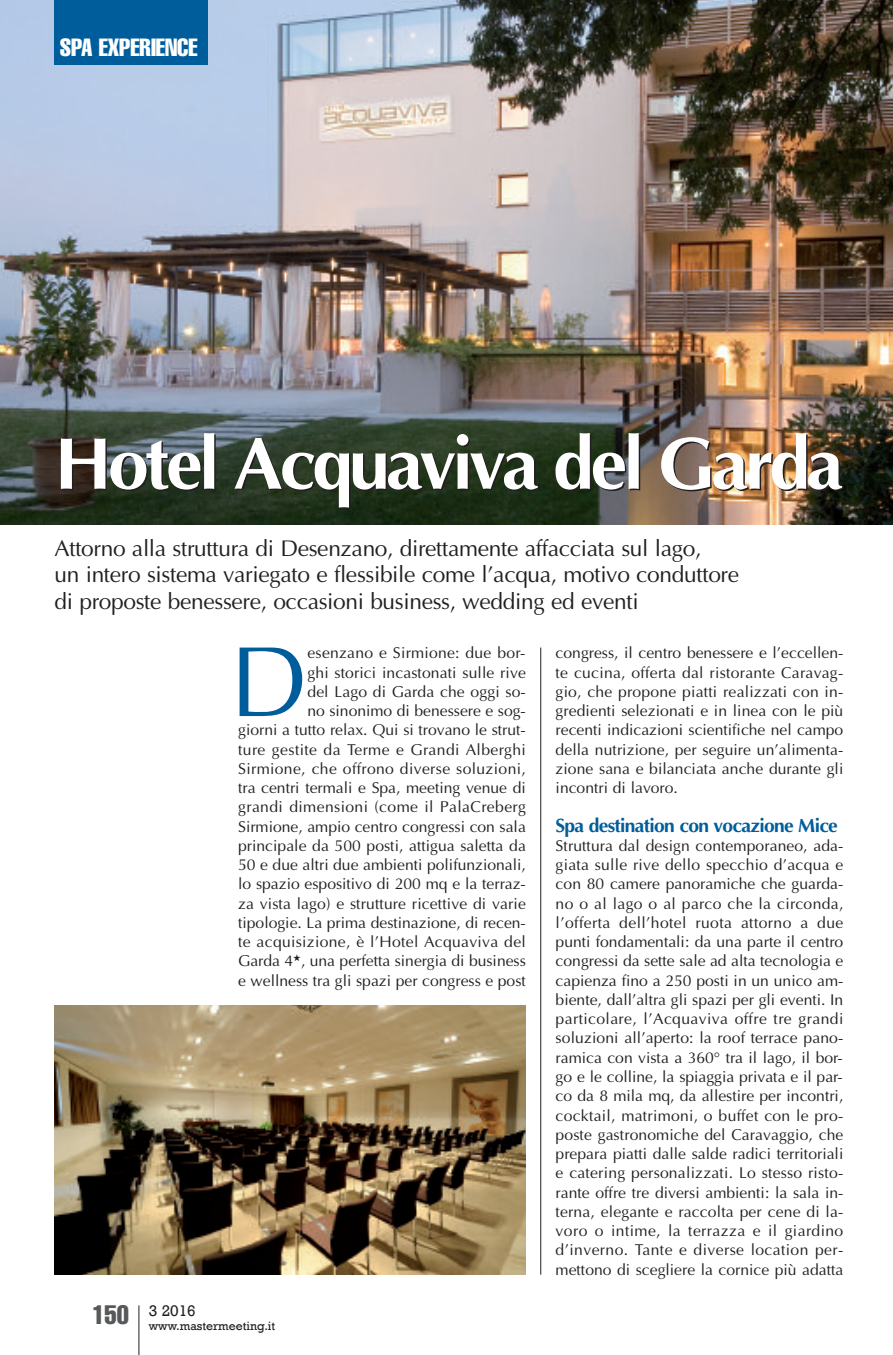
<style>
.page{position:relative;width:893px;height:1355px;background:#fff}
.page>*{position:absolute;margin:0;border:0;box-sizing:border-box;transform-origin:0 0}
.t1{font:100.45px "Optima";color:#005d9c}
.t2{font:700 73.5px "Optima";letter-spacing:-.05em;color:#fff}
.t3{font:extra-condensed 24.5px "Helvetica";color:#fff}
.t4{font:22.75px/26.2px "Optima";letter-spacing:-.015em;color:#231f20}
.t5{font:700 19.25px "Optima";letter-spacing:-.035em;color:#005d9c}
.t6{font:15.75px/19.2px "Optima";color:#231f20;text-align:justify}
.t7{font:15.75px "Rockwell";color:#231f20}
.t8{font:12.25px "Rockwell";color:#231f20}
</style>
<div class="page">
<img style="left:0;top:0;width:893px;height:524px">
<hr style="left:138px;top:1305px;width:1px;height:49px;background:#231f20">
<div style="left:55px;top:0;width:153px;height:64px;background:#005d9c"></div>
<hr style="left:540px;top:647px;width:1px;height:627px;background:#231f20">
<img style="left:55px;top:1005px;width:471px;height:269px">
<h3 class="t3" style="left:60px;top:39px;width:139px">SPA EXPERIENCE</h3>
<h2 class="t2" style="left:55px;top:420px;width:790px">Hotel Acquaviva del Garda</h2>
<h3 class="t4" style="left:55px;top:535px;width:686px">Attorno alla struttura di Desenzano, direttamente affacciata sul lago,<br>un intero sistema variegato e flessibile come l’acqua, motivo conduttore di proposte benessere, occasioni business, wedding ed eventi</h3>
<h1 class="t1" style="left:229px;top:622px;width:80px">D</h1>
<p class="t6" style="left:238px;top:643px;width:289px;text-align:right">esenzano e Sirmione: due bor-<br>ghi storici incastonati sulle rive<br>del Lago di Garda che oggi so-<br>no sinonimo di benessere e sog-<br>giorni a tutto relax. Qui si trovano le strut&shy;ture gestite da Terme e Grandi Alberghi Sirmione, che offrono diverse soluzioni, tra centri termali e Spa, meeting venue di grandi dimensioni (come il PalaCreberg Sirmione, ampio centro congressi con sala principale da 500 posti, attigua saletta da 50 e due altri due ambienti polifunzionali, lo spazio espositivo di 200 mq e la terraz&shy;za vista lago) e strutture ricettive di varie tipologie. La prima destinazione, di recen&shy;te acquisizione, è l’Hotel Acquaviva del Garda 4★, una perfetta sinergia di business e wellness tra gli spazi per congress e post</p>
<p class="t6" style="left:556px;top:643px;width:289px">congress, il centro benessere e l’eccellen&shy;te cucina, offerta dal ristorante Caravag&shy;gio, che propone piatti realizzati con in&shy;gredienti selezionati e in linea con le più recenti indicazioni scientifiche nel campo della nutrizione, per seguire un’alimenta&shy;zione sana e bilanciata anche durante gli incontri di lavoro.</p>
<p class="t5" style="left:556px;top:813px;width:284px">Spa destination con vocazione Mice</p>
<p class="t6" style="left:556px;top:835px;width:289px">Struttura dal design contemporaneo, ada&shy;giata sulle rive dello specchio d’acqua e con 80 camere panoramiche che guarda&shy;no o al lago o al parco che la circonda, l’offerta dell’hotel ruota attorno a due punti fondamentali: da una parte il centro congressi da sette sale ad alta tecnologia e capienza fino a 250 posti in un unico am&shy;biente, dall’altra gli spazi per gli eventi. In particolare, l’Acquaviva offre tre grandi soluzioni all’aperto: la roof terrace pano&shy;ramica con vista a 360° tra il lago, il bor&shy;go e le colline, la spiaggia privata e il par&shy;co da 8 mila mq, da allestire per incontri, cocktail, matrimoni, o buffet con le pro&shy;poste gastronomiche del Caravaggio, che prepara piatti dalle salde radici territoriali e catering personalizzati. Lo stesso risto&shy;rante offre tre diversi ambienti: la sala in&shy;terna, elegante e raccolta per cene di la&shy;voro o intime, la terrazza e il giardino d’inverno. Tante e diverse location per&shy;mettono di scegliere la cornice più adatta</p>
<p class="t8" style="left:92px;top:1318px;width:184px"><sup>150</sup> www.mastermeeting.it</p>
<p class="t7" style="left:149px;top:1300px;width:49px">3 2016</p>
</div>
